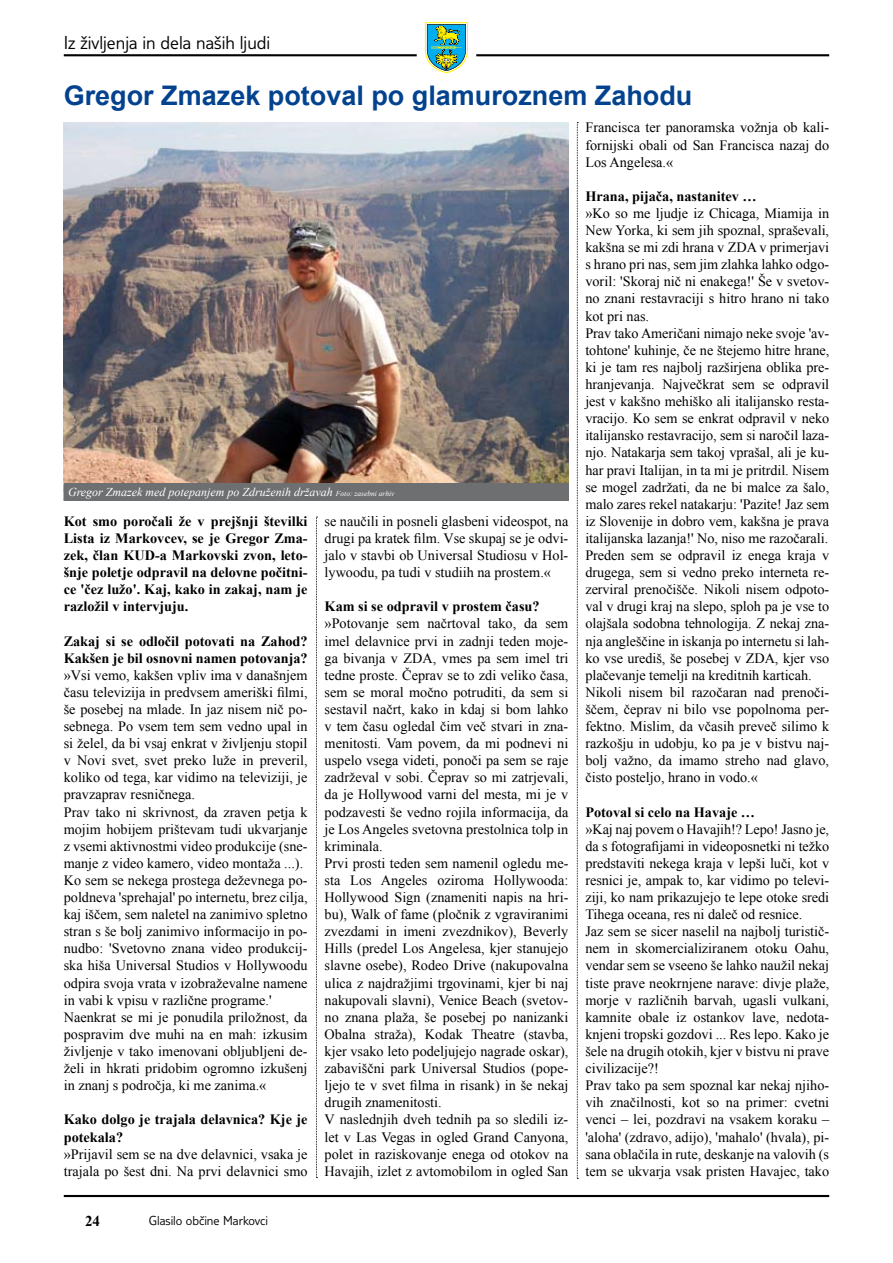
<style>
.page{position:relative;width:893px;height:1263px;background:#fff}
.page>*{position:absolute;margin:0;border:0;box-sizing:border-box;transform-origin:0 0}
.t1{font:700 27px "Arial";color:#03428e}
.t2{font:300 19.5px "TUI Type";color:#000}
.t3{font:700 15px "Times New Roman";color:#000}
.t4{font:14.25px/17.1px "Times New Roman";color:#000}
.t5{font:700 14.25px/17.1px "Times New Roman";color:#000}
.t6{font:300 13.5px "TUI Type";color:#000}
.t7{font:italic 12px "Times New Roman";color:#fff}
.s1{font-size:7.5px}
</style>
<div class="page">
<hr style="left:64px;top:54px;width:353px;height:2px;background:#000">
<hr style="left:476px;top:54px;width:353px;height:2px;background:#000">
<hr style="left:64px;top:1195px;width:765px;height:2px;background:#000">
<svg style="left:425px;top:22px;width:43px;height:51px;background:#6fb69b"></svg>
<img style="left:64px;top:122px;width:504px;height:362px">
<div style="left:64px;top:484px;width:504px;height:17px;background:#6d6f71"></div>
<svg style="left:577px;top:122px;width:1px;height:1057px"></svg>
<svg style="left:316px;top:517px;width:1px;height:661px"></svg>
<h2 class="t2" style="left:64px;top:32px;width:208px">Iz življenja in dela naših ljudi</h2>
<h1 class="t1" style="left:64px;top:77px;width:630px">Gregor Zmazek potoval po glamuroznem Zahodu</h1>
<p class="t7" style="left:68px;top:484px;width:328px">Gregor Zmazek med potepanjem po Združenih državah <span class="s1">Foto: zasebni arhiv</span></p>
<p class="t5" style="left:64px;top:512px;width:245px;text-align:justify">Kot smo poročali že v prejšnji številki Lista iz Markovcev, se je Gregor Zma&shy;zek, član KUD-a Markovski zvon, leto&shy;šnje poletje odpravil na delovne počitni&shy;ce 'čez lužo'. Kaj, kako in zakaj, nam je razložil v intervjuju.</p>
<p class="t5" style="left:64px;top:632px;width:245px">Zakaj si se odločil potovati na Zahod?<br>Kakšen je bil osnovni namen potovanja?</p>
<p class="t4" style="left:64px;top:666px;width:245px">»Vsi vemo, kakšen vpliv ima v današnjem času televizija in predvsem ameriški filmi, še posebej na mlade. In jaz nisem nič po&shy;sebnega. Po vsem tem sem vedno upal in si želel, da bi vsaj enkrat v življenju stopil v Novi svet, svet preko luže in preveril, koliko od tega, kar vidimo na televiziji, je pravzaprav resničnega.<br>Prav tako ni skrivnost, da zraven petja k mojim hobijem prištevam tudi ukvarjanje z vsemi aktivnostmi video produkcije (sne&shy;manje z video kamero, video montaža ...).<br>Ko sem se nekega prostega deževnega po&shy;poldneva 'sprehajal' po internetu, brez cilja, kaj iščem, sem naletel na zanimivo spletno stran s še bolj zanimivo informacijo in po&shy;nudbo: 'Svetovno znana video produkcij&shy;ska hiša Universal Studios v Hollywoodu odpira svoja vrata v izobraževalne namene in vabi k vpisu v različne programe.' Naenkrat se mi je ponudila priložnost, da pospravim dve muhi na en mah: izkusim življenje v tako imenovani obljubljeni de&shy;želi in hkrati pridobim ogromno izkušenj in znanj s področja, ki me zanima.«</p>
<p class="t5" style="left:64px;top:1111px;width:245px">Kako dolgo je trajala delavnica? Kje je potekala?</p>
<p class="t4" style="left:64px;top:1145px;width:245px">»Prijavil sem se na dve delavnici, vsaka je trajala po šest dni. Na prvi delavnici smo</p>
<p class="t3" style="left:85px;top:1210px;width:16px">24</p>
<p class="t6" style="left:149px;top:1213px;width:121px">Glasilo občine Markovci</p>
<p class="t4" style="left:325px;top:512px;width:245px;text-align:justify">se naučili in posneli glasbeni videospot, na drugi pa kratek film. Vse skupaj se je odvi&shy;jalo v stavbi ob Universal Studiosu v Hol&shy;lywoodu, pa tudi v studiih na prostem.«</p>
<p class="t5" style="left:325px;top:598px;width:217px">Kam si se odpravil v prostem času?</p>
<p class="t4" style="left:325px;top:615px;width:245px">»Potovanje sem načrtoval tako, da sem imel delavnice prvi in zadnji teden moje&shy;ga bivanja v ZDA, vmes pa sem imel tri tedne proste. Čeprav se to zdi veliko časa, sem se moral močno potruditi, da sem si sestavil načrt, kako in kdaj si bom lahko v tem času ogledal čim več stvari in zna&shy;menitosti. Vam povem, da mi podnevi ni uspelo vsega videti, ponoči pa sem se raje zadrževal v sobi. Čeprav so mi zatrjevali, da je Hollywood varni del mesta, mi je v podzavesti še vedno rojila informacija, da je Los Angeles svetovna prestolnica tolp in kriminala.<br>Prvi prosti teden sem namenil ogledu me&shy;sta Los Angeles oziroma Hollywooda:<br>Hollywood Sign (znameniti napis na hri&shy;bu), Walk of fame (pločnik z vgraviranimi zvezdami in imeni zvezdnikov), Beverly Hills (predel Los Angelesa, kjer stanujejo slavne osebe), Rodeo Drive (nakupovalna ulica z najdražjimi trgovinami, kjer bi naj nakupovali slavni), Venice Beach (svetov&shy;no znana plaža, še posebej po nanizanki Obalna straža), Kodak Theatre (stavba, kjer vsako leto podeljujejo nagrade oskar), zabaviščni park Universal Studios (pope&shy;ljejo te v svet filma in risank) in še nekaj drugih znamenitosti.<br>V naslednjih dveh tednih pa so sledili iz&shy;let v Las Vegas in ogled Grand Canyona, polet in raziskovanje enega od otokov na Havajih, izlet z avtomobilom in ogled San</p>
<p class="t4" style="left:585px;top:119px;width:245px;text-align:justify">Francisca ter panoramska vožnja ob kali&shy;fornijski obali od San Francisca nazaj do Los Angelesa.«</p>
<p class="t5" style="left:585px;top:187px;width:173px">Hrana, pijača, nastanitev …</p>
<p class="t4" style="left:585px;top:204px;width:245px">»Ko so me ljudje iz Chicaga, Miamija in New Yorka, ki sem jih spoznal, spraševali, kakšna se mi zdi hrana v ZDA v primerjavi s hrano pri nas, sem jim zlahka lahko odgo&shy;voril: 'Skoraj nič ni enakega!' Še v svetov&shy;no znani restavraciji s hitro hrano ni tako kot pri nas.<br>Prav tako Američani nimajo neke svoje 'av&shy;tohtone' kuhinje, če ne štejemo hitre hrane, ki je tam res najbolj razširjena oblika pre&shy;hranjevanja. Največkrat sem se odpravil jest v kakšno mehiško ali italijansko resta&shy;vracijo. Ko sem se enkrat odpravil v neko italijansko restavracijo, sem si naročil laza&shy;njo. Natakarja sem takoj vprašal, ali je ku&shy;har pravi Italijan, in ta mi je pritrdil. Nisem se mogel zadržati, da ne bi malce za šalo, malo zares rekel natakarju: 'Pazite! Jaz sem iz Slovenije in dobro vem, kakšna je prava italijanska lazanja!' No, niso me razočarali.<br>Preden sem se odpravil iz enega kraja v drugega, sem si vedno preko interneta re&shy;zerviral prenočišče. Nikoli nisem odpoto&shy;val v drugi kraj na slepo, sploh pa je vse to olajšala sodobna tehnologija. Z nekaj zna&shy;nja angleščine in iskanja po internetu si lah&shy;ko vse urediš, še posebej v ZDA, kjer vso plačevanje temelji na kreditnih karticah.<br>Nikoli nisem bil razočaran nad prenoči&shy;ščem, čeprav ni bilo vse popolnoma per&shy;fektno. Mislim, da včasih preveč silimo k razkošju in udobju, ko pa je v bistvu naj&shy;bolj važno, da imamo streho nad glavo, čisto posteljo, hrano in vodo.«</p>
<p class="t5" style="left:585px;top:803px;width:171px">Potoval si celo na Havaje …</p>
<p class="t4" style="left:585px;top:820px;width:245px">»Kaj naj povem o Havajih!? Lepo! Jasno je, da s fotografijami in videoposnetki ni težko predstaviti nekega kraja v lepši luči, kot v resnici je, ampak to, kar vidimo po televi&shy;ziji, ko nam prikazujejo te lepe otoke sredi Tihega oceana, res ni daleč od resnice.<br>Jaz sem se sicer naselil na najbolj turistič&shy;nem in skomercializiranem otoku Oahu, vendar sem se vseeno še lahko naužil nekaj tiste prave neokrnjene narave: divje plaže, morje v različnih barvah, ugasli vulkani, kamnite obale iz ostankov lave, nedota&shy;knjeni tropski gozdovi ... Res lepo. Kako je šele na drugih otokih, kjer v bistvu ni prave civilizacije?!<br>Prav tako pa sem spoznal kar nekaj njiho&shy;vih značilnosti, kot so na primer: cvetni venci – lei, pozdravi na vsakem koraku – 'aloha' (zdravo, adijo), 'mahalo' (hvala), pi&shy;sana oblačila in rute, deskanje na valovih (s tem se ukvarja vsak pristen Havajec, tako</p>
</div>
